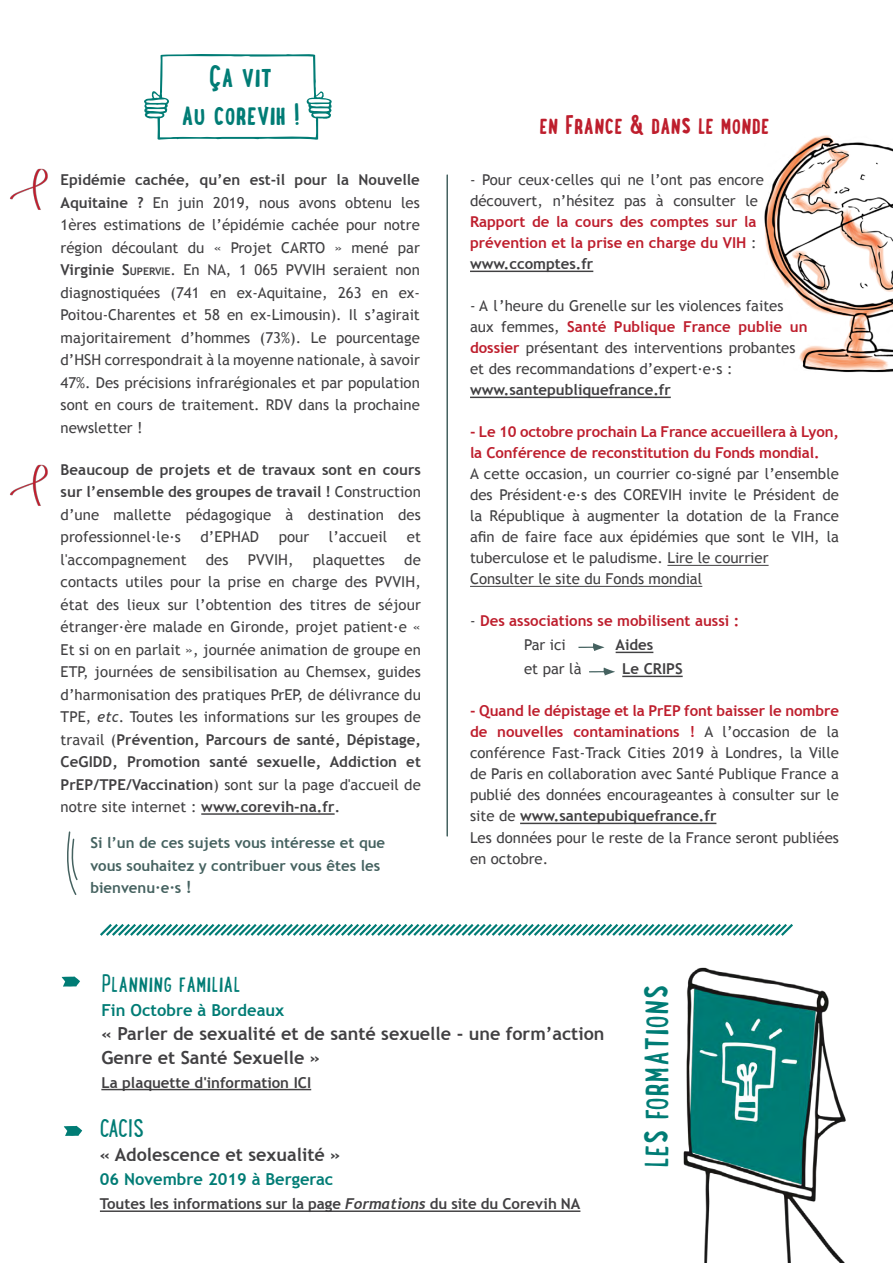
<style>
.page{position:relative;width:893px;height:1263px;background:#fff}
.page>*{position:absolute;margin:0;border:0;box-sizing:border-box;transform-origin:0 0}
.t1{font:42px "Lunch Box";color:#007c75}
.t2{font:700 33px/37.5px "Lunch Box";color:#007c75;text-align:center}
.t3{font:700 28.5px "Lunch Box";color:#be1e2d}
.t4{font:27px "Lunch Box";color:#007c75}
.t5{font:700 18px/24px "Trebuchet MS";color:#414042}
.t6{font:700 16.5px "Trebuchet MS";color:#007c75}
.t7{font:15px/22.5px "Trebuchet MS";color:#414042}
.t8{font:700 15px/22.5px "Trebuchet MS";color:#414042;text-align:justify}
.t9{font:700 15px/21px "Trebuchet MS";letter-spacing:-.01em;color:#be1e2d}
.t10{font:700 15px/22.5px "Trebuchet MS";color:#456260}
.s1{font-weight:700}
.s2{font-weight:700;font-size:10.5px}
.s3{font-weight:400}
.s4{font-style:italic}
.s5{font-size:16.5px}
.s6{font-weight:400;color:#414042}
.s7{color:#414042}
.s8{font-weight:700;color:#be1e2d}
.s9{font-family:"Trebuchet";font-style:italic}
</style>
<div class="page">
<img style="left:10px;top:168px;width:38px;height:42px">
<img style="left:10px;top:464px;width:38px;height:42px">
<img style="left:683px;top:967px;width:163px;height:296px">
<svg style="left:64px;top:1126px;width:18px;height:10px"></svg>
<svg style="left:62px;top:976px;width:18px;height:10px"></svg>
<hr style="left:101px;top:1089px;width:210px;height:1px;background:#414042">
<hr style="left:100px;top:1210px;width:480px;height:2px;background:#414042">
<svg style="left:144px;top:54px;width:188px;height:86px"></svg>
<hr style="left:446px;top:175px;width:2px;height:661px;background:#456260">
<hr style="left:470px;top:271px;width:123px;height:1px;background:#414042">
<hr style="left:470px;top:397px;width:201px;height:1px;background:#414042">
<hr style="left:667px;top:565px;width:102px;height:1px;background:#414042">
<hr style="left:470px;top:586px;width:232px;height:1px;background:#414042">
<hr style="left:616px;top:652px;width:37px;height:1px;background:#414042">
<hr style="left:622px;top:676px;width:61px;height:1px;background:#414042">
<hr style="left:520px;top:823px;width:196px;height:1px;background:#414042">
<svg style="left:100px;top:924px;width:693px;height:12px"></svg>
<hr style="left:201px;top:813px;width:134px;height:2px;background:#414042">
<svg style="left:67px;top:831px;width:11px;height:64px"></svg>
<svg style="left:578px;top:643px;width:26px;height:8px"></svg>
<svg style="left:589px;top:668px;width:26px;height:7px"></svg>
<img style="left:764px;top:135px;width:129px;height:238px">
<h2 class="t2" style="left:182px;top:56px;width:119px">Ça vit<br>au corevih !</h2>
<p class="t7" style="left:61px;top:169px;width:361px;text-align:justify"><span class="s1">Epidémie cachée, qu’en est-il pour la Nouvelle Aquitaine ?</span> En juin 2019, nous avons obtenu les 1ères estimations de l’épidémie cachée pour notre région découlant du « Projet CARTO » mené par <span class="s1">Virginie S</span><span class="s2">UPERVIE</span>. En NA, 1 065 PVVIH seraient non diagnostiquées (741 en ex-Aquitaine, 263 en ex-Poitou-Charentes et 58 en ex-Limousin). Il s’agirait majoritairement d’hommes (73%). Le pourcentage d’HSH correspondrait à la moyenne nationale, à savoir 47%. Des précisions infrarégionales et par population sont en cours de traitement. RDV dans la prochaine newsletter !</p>
<p class="t8" style="left:61px;top:458px;width:362px">Beaucoup de projets et de travaux sont en cours sur l’ensemble des groupes de travail ! <span class="s3">Construction d’une mallette pédagogique à destination des professionnel·le·s</span></p>
<p class="t7" style="left:201px;top:526px;width:60px">d’EPHAD</p>
<p class="t7" style="left:279px;top:526px;width:32px">pour</p>
<p class="t7" style="left:329px;top:526px;width:60px">l’accueil</p>
<p class="t7" style="left:407px;top:526px;width:16px">et</p>
<p class="t7" style="left:61px;top:548px;width:362px;text-align:justify;text-indent:344px">de contacts utiles pour la prise en charge des PVVIH, état des lieux sur l’obtention des titres de séjour étranger·ère malade en Gironde, projet patient·e « Et si on en parlait », journée animation de groupe en ETP, journées de sensibilisation au Chemsex, guides d’harmonisation des pratiques PrEP, de délivrance du TPE, <span class="s4">etc</span>. Toutes les informations sur les groupes de travail (<span class="s1">Prévention, Parcours de santé, Dépistage, CeGIDD, Promotion santé sexuelle, Addiction et PrEP/TPE/Vaccination</span>) sont sur la page d'accueil de notre site internet : <span class="s1">www.corevih-na.fr</span><span class="s5">.</span></p>
<p class="t10" style="left:90px;top:831px;width:296px">Si l’un de ces sujets vous intéresse et que vous souhaitez y contribuer vous êtes les bienvenu·e·s <span class="s5">!</span></p>
<p class="t7" style="left:61px;top:548px;width:128px">l'accompagnement</p>
<p class="t7" style="left:206px;top:548px;width:24px">des</p>
<p class="t7" style="left:248px;top:548px;width:47px">PVVIH,</p>
<p class="t7" style="left:313px;top:548px;width:74px">plaquettes</p>
<h3 class="t3" style="left:539px;top:105px;width:232px">en France &amp; dans le monde</h3>
<p class="t7" style="left:470px;top:170px;width:295px;line-height:21px">- Pour ceux·celles qui ne l’ont pas encore découvert, n’hésitez pas à consulter le</p>
<p class="t9" style="left:470px;top:212px;width:288px;text-align:justify">Rapport de la cours des comptes sur la prévention et la prise en charge du VIH <span class="s6">: </span><span class="s7">www.ccomptes.fr</span></p>
<p class="t7" style="left:470px;top:296px;width:339px;line-height:21px">- A l’heure du Grenelle sur les violences faites aux femmes, <span class="s8">Santé Publique France publie un dossier</span> présentant des interventions probantes et des recommandations d’expert·e·s :</p>
<p class="t8" style="left:470px;top:379px;width:202px">www.santepubliquefrance.fr</p>
<p class="t9" style="left:470px;top:422px;width:370px">- Le 10 octobre prochain La France accueillera à Lyon, la Conférence de reconstitution du Fonds mondial.</p>
<p class="t7" style="left:470px;top:464px;width:370px;line-height:21px">A cette occasion, un courrier co-signé par l’ensemble des Président·e·s des COREVIH invite le Président de la République à augmenter la dotation de la France afin de faire face aux épidémies que sont le VIH, la tuberculose et le paludisme. Lire le courrier<br>Consulter le site du Fonds mondial</p>
<p class="t9" style="left:524px;top:609px;width:217px;line-height:24px;text-indent:-54px"><span class="s6">-</span> Des associations se mobilisent aussi :<br><span class="s6">Par ici</span></p>
<p class="t8" style="left:616px;top:634px;width:39px">Aides</p>
<p class="t7" style="left:524px;top:658px;width:59px">et par là</p>
<p class="t8" style="left:622px;top:658px;width:62px">Le CRIPS</p>
<p class="t7" style="left:470px;top:701px;width:370px;line-height:21px"><span class="s8">- Quand le dépistage et la PrEP font baisser le nombre de nouvelles contaminations !</span> A l’occasion de la conférence Fast-Track Cities 2019 à Londres, la Ville de Paris en collaboration avec Santé Publique France a publié des données encourageantes à consulter sur le site de <span class="s1">www.santepubiquefrance.fr<br></span>Les données pour le reste de la France seront publiées en octobre.</p>
<h3 class="t4" style="left:101px;top:964px;width:141px">Planning familial</h3>
<p class="t6" style="left:101px;top:999px;width:184px">Fin Octobre à Bordeaux</p>
<p class="t5" style="left:101px;top:1021px;width:505px">« Parler de sexualité et de santé sexuelle - une form’action<br>Genre et Santé Sexuelle »</p>
<p class="t8" style="left:101px;top:1071px;width:211px">La plaquette d'information ICI</p>
<h3 class="t4" style="left:100px;top:1109px;width:45px">CACIS</h3>
<p class="t5" style="left:100px;top:1143px;width:242px">« Adolescence et sexualité »</p>
<p class="t6" style="left:100px;top:1169px;width:235px">06 Novembre 2019 à Bergerac</p>
<p class="t8" style="left:100px;top:1193px;width:482px">Toutes les informations sur la page <span class="s9">Formations</span> du site du Corevih NA</p>
<h1 class="t1" style="left:625px;top:1168px;width:185px;rotate:-90deg">les formations</h1>
</div>
